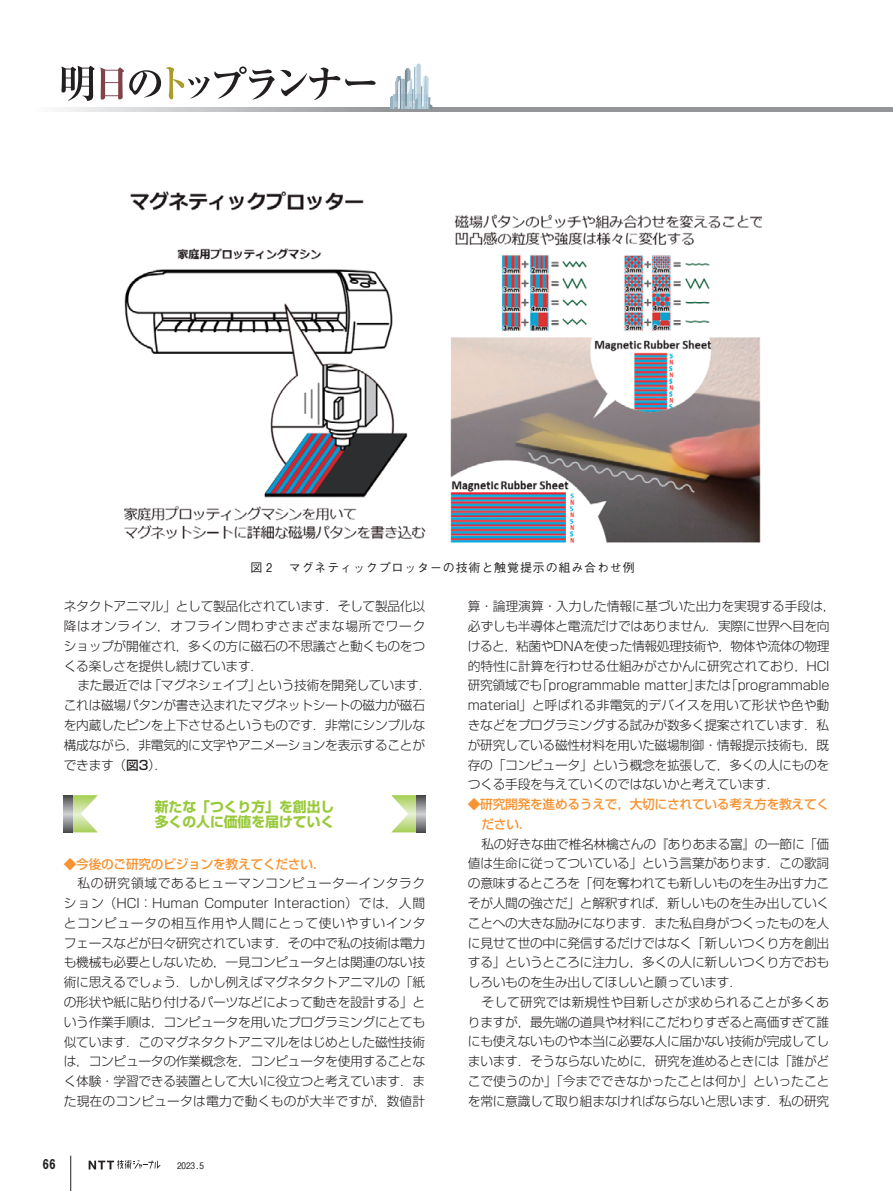
<style>
.page{position:relative;width:893px;height:1191px;background:#fff}
.page>*{position:absolute;margin:0;border:0;box-sizing:border-box;transform-origin:0 0}
.t1{font:700 13.8px/15.1px "Shin Go Pr 6";color:#99ca3b}
.t2{font:13.5px "Midashi Go Pr 6 MB31";color:#231f20}
.t3{font:300 12.75px/19.8px "Shin Go Pr 6";letter-spacing:-.025em;color:#231f20;text-align:justify}
.t4{font:500 12.75px/19.8px "Shin Go Pr 6";letter-spacing:-.025em;color:#f79332}
.t5{font:500 12px "Gothic BBB Pr 6";letter-spacing:.07em;color:#231f20}
.t6{font:500 9px "Gothic BBB Pr 6";color:#231f20}
.s1{font-weight:500}
</style>
<div class="page">
<svg style="left:89px;top:1160px;width:72px;height:9px"></svg>
<hr style="left:70px;top:1155px;width:1px;height:36px;background:#231f20">
<svg style="left:72px;top:795px;width:26px;height:37px"></svg>
<svg style="left:64px;top:795px;width:8px;height:37px"></svg>
<svg style="left:391px;top:795px;width:26px;height:37px"></svg>
<svg style="left:417px;top:795px;width:8px;height:37px"></svg>
<img style="left:124px;top:191px;width:637px;height:352px">
<svg style="left:60px;top:107px;width:330px;height:4px"></svg>
<hr style="left:429px;top:107px;width:464px;height:4px;background:#939598">
<svg style="left:390px;top:63px;width:43px;height:46px"></svg>
<hr style="left:390px;top:109px;width:43px;height:2px;background:#939598">
<svg style="left:61px;top:66px;width:315px;height:35px"></svg>
<p class="t5" style="left:250px;top:558px;width:386px">図 2 　マグネティックプロッターの技術と触覚提示の組み合わせ例</p>
<p class="t3" style="left:64px;top:595px;width:363px">ネタクトアニマル」として製品化されています．そして製品化以降はオンライン，オフライン問わずさまざまな場所でワークショップが開催され，多くの方に磁石の不思議さと動くものをつくる楽しさを提供し続けています．</p>
<p class="t3" style="left:64px;top:674px;width:369px;text-align:left;text-indent:14px">また最近では「マグネシェイプ」という技術を開発しています．これは磁場パタンが書き込まれたマグネットシートの磁力が磁石を内蔵したピンを上下させるというものです．非常にシンプルな構成ながら，非電気的に文字やアニメーションを表示することができます（<span class="s1">図3</span>）．</p>
<p class="t1" style="left:155px;top:799px;width:181px">新たな「つくり方」を創出し多くの人に価値を届けていく</p>
<p class="t4" style="left:64px;top:853px;width:263px">◆今後のご研究のビジョンを教えてください．</p>
<p class="t3" style="left:64px;top:872px;width:363px;text-indent:14px">私の研究領域であるヒューマンコンピューターインタラクション（HCI：Human Computer Interaction）では，人間とコンピュータの相互作用や人間にとって使いやすいインタフェースなどが日々研究されています．その中で私の技術は電力も機械も必要としないため，一見コンピュータとは関連のない技術に思えるでしょう．しかし例えばマグネタクトアニマルの「紙の形状や紙に貼り付けるパーツなどによって動きを設計する」という作業手順は，コンピュータを用いたプログラミングにとても似ています．このマグネタクトアニマルをはじめとした磁性技術は，コンピュータの作業概念を，コンピュータを使用することなく体験・学習できる装置として大いに役立つと考えています．また現在のコンピュータは電力で動くものが大半ですが，数値計</p>
<p class="t2" style="left:43px;top:1153px;width:15px">66</p>
<p class="t6" style="left:177px;top:1158px;width:29px">2023.5</p>
<p class="t3" style="left:468px;top:595px;width:369px;text-align:left">算・論理演算・入力した情報に基づいた出力を実現する手段は，必ずしも半導体と電流だけではありません．実際に世界へ目を向けると，粘菌やDNAを使った情報処理技術や，物体や流体の物理的特性に計算を行わせる仕組みがさかんに研究されており，HCI研究領域でも「programmable matter」または「programmable material」と呼ばれる非電気的デバイスを用いて形状や色や動きなどをプログラミングする試みが数多く提案されています．私が研究している磁性材料を用いた磁場制御・情報提示技術も，既存の「コンピュータ」という概念を拡張して，多くの人にものをつくる手段を与えていくのではないかと考えています．</p>
<p class="t4" style="left:481px;top:793px;width:349px;text-indent:-14px">◆研究開発を進めるうえで，大切にされている考え方を教えてください．</p>
<p class="t3" style="left:468px;top:832px;width:363px;text-indent:14px">私の好きな曲で椎名林檎さんの『ありあまる富』の一節に「価値は生命に従ってついている」という言葉があります．この歌詞の意味するところを「何を奪われても新しいものを生み出す力こそが人間の強さだ」と解釈すれば，新しいものを生み出していくことへの大きな励みになります．また私自身がつくったものを人に見せて世の中に発信するだけではなく「新しいつくり方を創出する」というところに注力し，多くの人に新しいつくり方でおもしろいものを生み出してほしいと願っています．</p>
<p class="t3" style="left:468px;top:991px;width:363px;text-indent:14px">そして研究では新規性や目新しさが求められることが多くありますが，最先端の道具や材料にこだわりすぎると高価すぎて誰にも使えないものや本当に必要な人に届かない技術が完成してしまいます．そうならないために，研究を進めるときには「誰がどこで使うのか」「今までできなかったことは何か」といったことを常に意識して取り組まなければならないと思います．私の研究</p>
</div>
